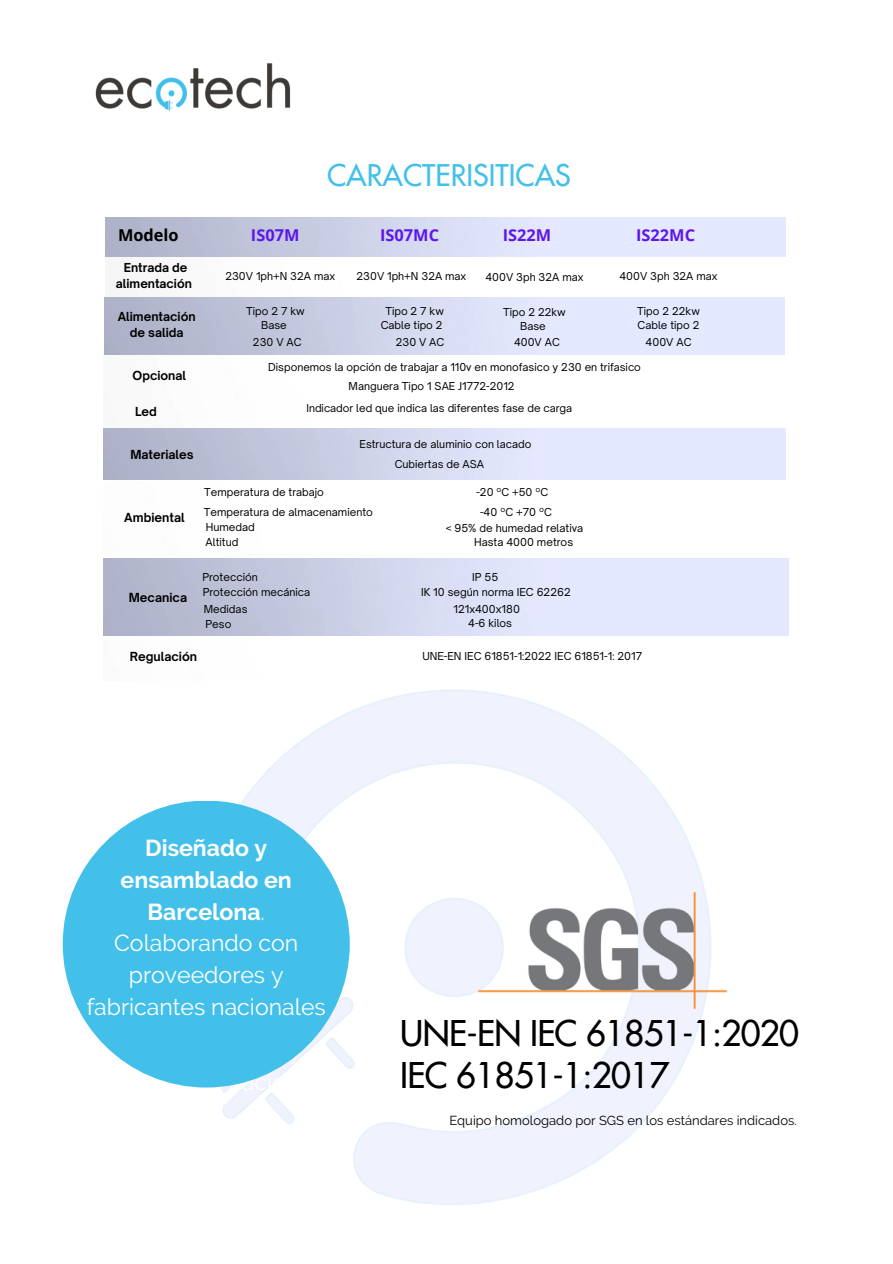
<style>
.page{position:relative;width:893px;height:1264px;background:#fff}
.page>*{position:absolute;margin:0;border:0;box-sizing:border-box;transform-origin:0 0}
.t1{font:34.5px "Futura LT";letter-spacing:-.02em;color:#000}
.t2{font:29.1px "Futura LT";color:#43c0ea}
.t3{font:700 23.1px/31.7px "Raleway";color:#fff;text-align:center}
.t4{font:23.1px/31.7px "Raleway";color:#fff;text-align:center}
.t5{font:700 16.35px "Open Sans";color:#5e17eb}
.t6{font:700 16.35px "Open Sans";color:#000}
.t7{font:13.05px "Raleway";color:#000}
.t8{font:700 12px "Open Sauce One";color:#000}
.t9{font:700 11.85px/15.8px "Open Sauce One";color:#000;text-align:center}
.t10{font:10.5px "Open Sauce One";color:#000}
.s1{font-weight:400}
</style>
<div class="page">
<img style="left:62px;top:558px;width:727px;height:647px">
<img style="left:104px;top:559px;width:684px;height:76px">
<img style="left:104px;top:640px;width:681px;height:40px">
<img style="left:95px;top:63px;width:196px;height:48px">
<div style="left:63px;top:800px;width:287px;height:287px;background:#43c0ea;border-radius:50%"></div>
<img style="left:473px;top:886px;width:259px;height:128px">
<p class="t2" style="left:327px;top:157px;width:245px">CARACTERISITICAS</p>
<p class="t6" style="left:118px;top:224px;width:62px">Modelo</p>
<p class="t5" style="left:251px;top:224px;width:50px">IS07M</p>
<p class="t5" style="left:380px;top:224px;width:60px">IS07MC</p>
<p class="t5" style="left:502px;top:224px;width:50px">IS22M</p>
<p class="t5" style="left:636px;top:224px;width:60px">IS22MC</p>
<p class="t9" style="left:116px;top:260px;width:77px">Entrada de alimentación</p>
<p class="t10" style="left:225px;top:269px;width:111px">230V 1ph+N 32A max</p>
<p class="t10" style="left:485px;top:270px;width:100px">400V 3ph 32A max</p>
<p class="t10" style="left:619px;top:269px;width:100px">400V 3ph 32A max</p>
<p class="t9" style="left:118px;top:308px;width:79px">Alimentación de salida</p>
<p class="t10" style="left:246px;top:304px;width:60px">Tipo 2 7 kw</p>
<p class="t10" style="left:356px;top:269px;width:111px">230V 1ph+N 32A max</p>
<p class="t10" style="left:385px;top:304px;width:60px">Tipo 2 7 kw</p>
<p class="t10" style="left:381px;top:318px;width:63px">Cable tipo 2</p>
<p class="t10" style="left:637px;top:304px;width:64px">Tipo 2 22kw</p>
<p class="t10" style="left:637px;top:318px;width:63px">Cable tipo 2</p>
<p class="t10" style="left:503px;top:305px;width:64px">Tipo 2 22kw</p>
<p class="t10" style="left:520px;top:319px;width:27px">Base</p>
<p class="t10" style="left:261px;top:318px;width:27px">Base</p>
<p class="t10" style="left:395px;top:335px;width:50px">230 V AC</p>
<p class="t10" style="left:348px;top:380px;width:167px">Manguera Tipo 1 SAE J1772-2012</p>
<p class="t10" style="left:514px;top:335px;width:47px">400V AC</p>
<p class="t10" style="left:253px;top:336px;width:50px">230 V AC</p>
<p class="t10" style="left:645px;top:336px;width:47px">400V AC</p>
<p class="t10" style="left:268px;top:360px;width:374px">Disponemos la opción de trabajar a 110v en monofasico y 230 en trifasico</p>
<p class="t9" style="left:133px;top:368px;width:55px">Opcional</p>
<p class="t9" style="left:135px;top:403px;width:23px">Led</p>
<p class="t10" style="left:306px;top:402px;width:267px">Indicador led que indica las diferentes fase de carga</p>
<p class="t9" style="left:130px;top:447px;width:65px">Materiales</p>
<p class="t10" style="left:359px;top:437px;width:173px">Estructura de aluminio con lacado</p>
<p class="t10" style="left:395px;top:457px;width:91px">Cubiertas de ASA</p>
<p class="t8" style="left:124px;top:510px;width:62px">Ambiental</p>
<p class="t8" style="left:129px;top:590px;width:60px">Mecanica</p>
<p class="t10" style="left:204px;top:486px;width:121px">Temperatura de trabajo</p>
<p class="t10" style="left:476px;top:486px;width:73px">-20 ºC +50 ºC</p>
<p class="t10" style="left:204px;top:505px;width:171px">Temperatura de almacenamiento</p>
<p class="t10" style="left:480px;top:505px;width:73px">-40 ºC +70 ºC</p>
<p class="t10" style="left:206px;top:520px;width:51px">Humedad</p>
<p class="t10" style="left:446px;top:521px;width:139px">&lt; 95% de humedad relativa</p>
<p class="t10" style="left:205px;top:536px;width:34px">Altitud</p>
<p class="t10" style="left:474px;top:536px;width:101px">Hasta 4000 metros</p>
<p class="t10" style="left:202px;top:570px;width:57px">Protección</p>
<p class="t10" style="left:472px;top:570px;width:27px">IP 55</p>
<p class="t10" style="left:203px;top:585px;width:109px">Protección mecánica</p>
<p class="t10" style="left:421px;top:585px;width:151px">IK 10 según norma IEC 62262</p>
<p class="t10" style="left:204px;top:602px;width:45px">Medidas</p>
<p class="t10" style="left:453px;top:602px;width:68px">121x400x180</p>
<p class="t10" style="left:205px;top:617px;width:27px">Peso</p>
<p class="t10" style="left:468px;top:616px;width:45px">4-6 kilos</p>
<p class="t8" style="left:130px;top:649px;width:69px">Regulación</p>
<p class="t10" style="left:422px;top:649px;width:221px">UNE-EN IEC 61851-1:2022 IEC 61851-1: 2017</p>
<p class="t3" style="left:121px;top:832px;width:173px">Diseñado y ensamblado en<br>Barcelona<span class="s1">.</span></p>
<p class="t4" style="left:87px;top:927px;width:240px">Colaborando con proveedores y fabricantes nacionales</p>
<p class="t3" style="left:135px;top:907px;width:173px">Diseñado y ensamblado en</p>
<p class="t3" style="left:165px;top:971px;width:119px">Barcelona<span class="s1">.</span></p>
<p class="t4" style="left:131px;top:1002px;width:186px">Colaborando con</p>
<p class="t1" style="left:400px;top:1011px;width:400px">UNE-EN IEC 61851-1:2020</p>
<p class="t1" style="left:400px;top:1052px;width:270px">IEC 61851-1:2017</p>
<p class="t7" style="left:449px;top:1112px;width:349px">Equipo homologado por SGS en los estándares indicados.</p>
</div>
